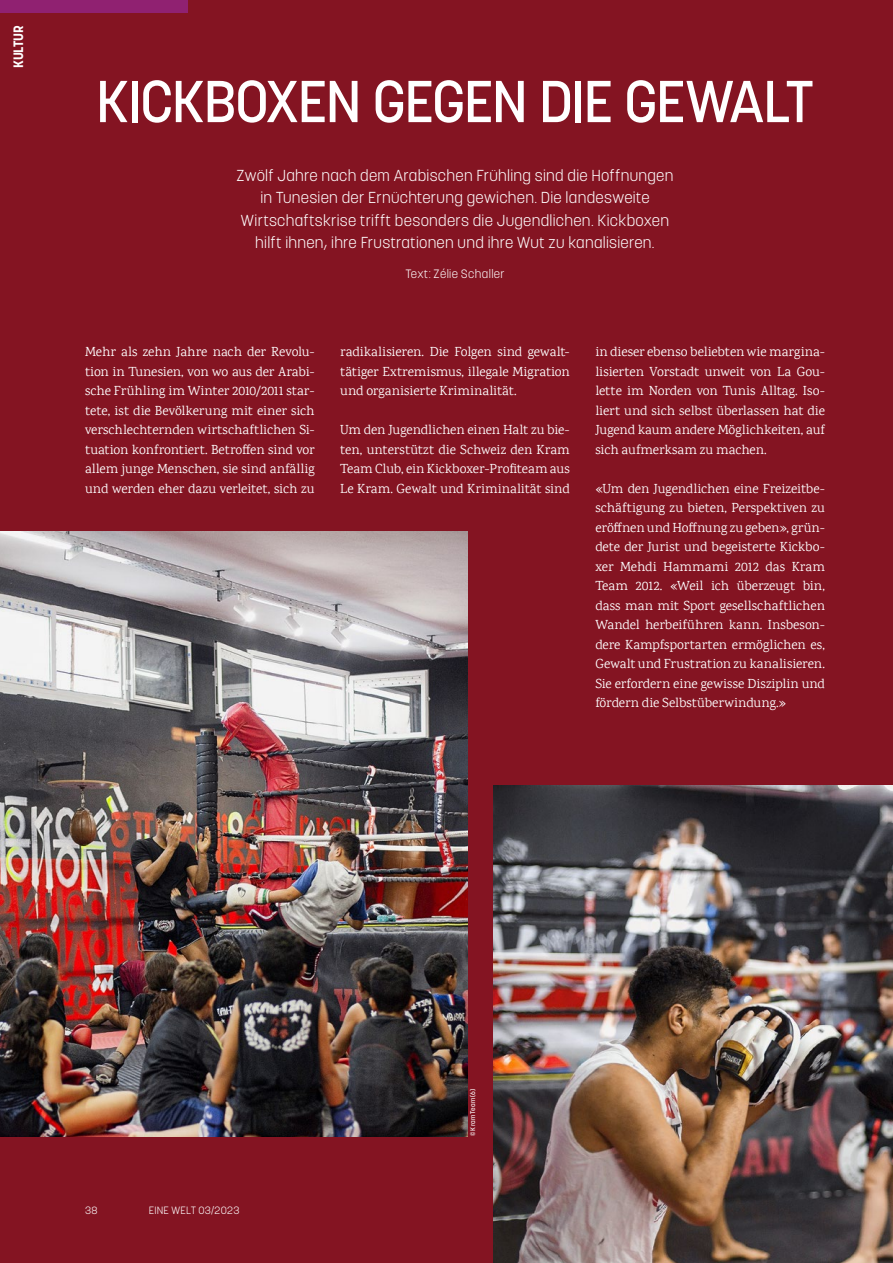
<style>
.page{position:relative;width:893px;height:1263px;background:#841422}
.page>*{position:absolute;margin:0;border:0;box-sizing:border-box;transform-origin:0 0}
.t1{font:500 58.5px "Korolev";letter-spacing:-.035em;color:#fff}
.t2{font:300 15.75px/22.5px "Korolev";letter-spacing:.015em;color:#fff;text-align:center}
.t3{font:13.5px/19.5px "Karma";letter-spacing:.005em;color:#fff;text-align:justify}
.t4{font:700 13.5px "Korolev";letter-spacing:-.01em;color:#fff}
.t5{font:300 12px "Korolev";letter-spacing:.03em;color:#fff}
.t6{font:300 10.5px "Korolev";letter-spacing:.025em;color:#fff}
.t7{font:500 6.75px "Korolev";letter-spacing:.015em;color:#fff}
</style>
<div class="page">
<img style="left:0;top:532px;width:468px;height:604px">
<img style="left:493px;top:785px;width:400px;height:478px">
<div style="left:0;top:0;width:188px;height:13px;background:#902171"></div>
<p class="t4" style="left:10px;top:68px;width:44px;rotate:-90deg">KULTUR</p>
<h1 class="t1" style="left:96px;top:65px;width:720px">KICKBOXEN GEGEN DIE GEWALT</h1>
<p class="t2" style="left:237px;top:164px;width:438px">Zwölf Jahre nach dem Arabischen Frühling sind die Hoffnungen in Tunesien der Ernüchterung gewichen. Die landesweite Wirtschaftskrise trifft besonders die Jugendlichen. Kickboxen hilft ihnen, ihre Frustrationen und ihre Wut zu kanalisieren.</p>
<p class="t5" style="left:405px;top:266px;width:101px">Text: Zélie Schaller</p>
<p class="t3" style="left:85px;top:342px;width:231px">Mehr als zehn Jahre nach der Revolu&shy;tion in Tunesien, von wo aus der Arabi&shy;sche Frühling im Winter 2010/2011 star&shy;tete, ist die Bevölkerung mit einer sich verschlechternden wirtschaftlichen Si&shy;tuation konfrontiert. Betroffen sind vor allem junge Menschen, sie sind anfällig und werden eher dazu verleitet, sich zu</p>
<p class="t3" style="left:340px;top:342px;width:231px">radikalisieren. Die Folgen sind gewalt&shy;tätiger Extremismus, illegale Migration und organisierte Kriminalität.</p>
<p class="t3" style="left:340px;top:420px;width:231px">Um den Jugendlichen einen Halt zu bie&shy;ten, unterstützt die Schweiz den Kram Team Club, ein Kickboxer-Profiteam aus Le Kram. Gewalt und Kriminalität sind</p>
<p class="t3" style="left:595px;top:342px;width:231px">in dieser ebenso beliebten wie margina&shy;lisierten Vorstadt unweit von La Gou&shy;lette im Norden von Tunis Alltag. Iso&shy;liert und sich selbst überlassen hat die Jugend kaum andere Möglichkeiten, auf sich aufmerksam zu machen.</p>
<p class="t3" style="left:595px;top:478px;width:231px">«Um den Jugendlichen eine Freizeitbe&shy;schäftigung zu bieten, Perspektiven zu eröffnen und Hoffnung zu geben», grün&shy;dete der Jurist und begeisterte Kickbo&shy;xer Mehdi Hammami 2012 das Kram Team 2012. «Weil ich überzeugt bin, dass man mit Sport gesellschaftlichen Wandel herbeiführen kann. Insbeson&shy;dere Kampfsportarten ermöglichen es, Gewalt und Frustration zu kanalisieren.<br>Sie erfordern eine gewisse Disziplin und fördern die Selbstüberwindung.»</p>
<p class="t6" style="left:85px;top:1204px;width:14px">38</p>
<p class="t6" style="left:149px;top:1204px;width:92px">EINE WELT 03/2023</p>
<p class="t7" style="left:468px;top:1136px;width:49px;rotate:-90deg">© Kram Team (6)</p>
</div>
